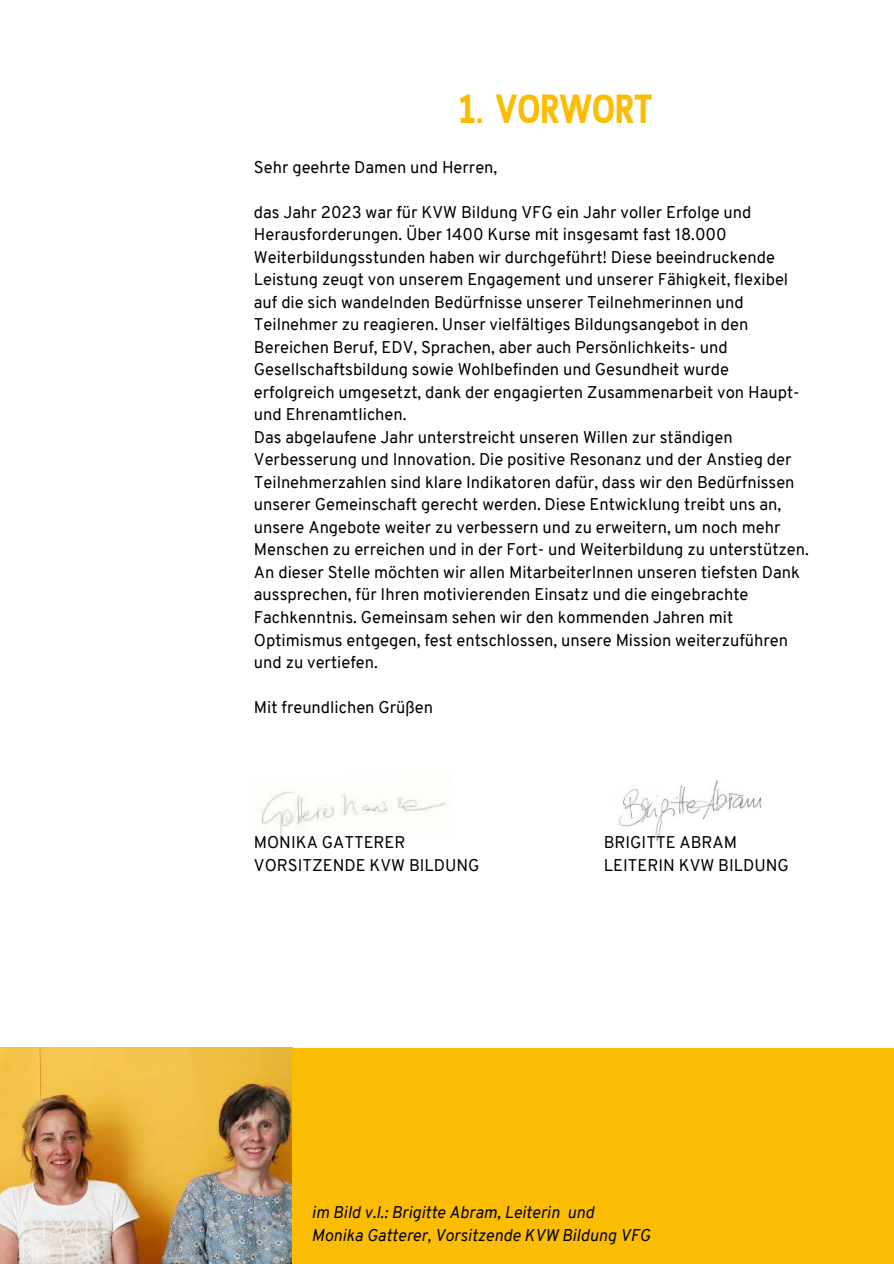
<style>
.page{position:relative;width:894px;height:1264px;background:#fff}
.page>*{position:absolute;margin:0;border:0;box-sizing:border-box;transform-origin:0 0}
.t1{font:700 40.5px "Cloud Cond";color:#fbbd03}
.t2{font:16.5px/22.5px "Overpass";color:#000}
.t3{font:italic 16.5px/22.5px "Overpass";color:#000001}
.t4{font:16.5px "Overpass";color:#000001}
</style>
<div class="page">
<img style="left:0;top:1047px;width:292px;height:216px">
<div style="left:292px;top:1047px;width:601px;height:216px;background:#fbbd03"></div>
<img style="left:618px;top:780px;width:144px;height:61px">
<img style="left:260px;top:789px;width:188px;height:51px">
<h1 class="t1" style="left:457px;top:93px;width:197px">1. VORWORT</h1>
<p class="t2" style="left:254px;top:157px;width:245px">Sehr geehrte Damen und Herren,</p>
<p class="t2" style="left:254px;top:202px;width:556px">das Jahr 2023 war für KVW Bildung VFG ein Jahr voller Erfolge und Herausforderungen. Über 1400 Kurse mit insgesamt fast 18.000<br>Weiterbildungsstunden haben wir durchgeführt! Diese beeindruckende Leistung zeugt von unserem Engagement und unserer Fähigkeit, flexibel auf die sich wandelnden Bedürfnisse unserer Teilnehmerinnen und Teilnehmer zu reagieren. Unser vielfältiges Bildungsangebot in den Bereichen Beruf, EDV, Sprachen, aber auch Persönlichkeits- und Gesellschaftsbildung sowie Wohlbefinden und Gesundheit wurde erfolgreich umgesetzt, dank der engagierten Zusammenarbeit von Haupt&shy;und Ehrenamtlichen.<br>Das abgelaufene Jahr unterstreicht unseren Willen zur ständigen Verbesserung und Innovation. Die positive Resonanz und der Anstieg der Teilnehmerzahlen sind klare Indikatoren dafür, dass wir den Bedürfnissen unserer Gemeinschaft gerecht werden. Diese Entwicklung treibt uns an, unsere Angebote weiter zu verbessern und zu erweitern, um noch mehr Menschen zu erreichen und in der Fort- und Weiterbildung zu unterstützen.<br>An dieser Stelle möchten wir allen MitarbeiterInnen unseren tiefsten Dank aussprechen, für Ihren motivierenden Einsatz und die eingebrachte Fachkenntnis. Gemeinsam sehen wir den kommenden Jahren mit Optimismus entgegen, fest entschlossen, unsere Mission weiterzuführen und zu vertiefen.</p>
<p class="t2" style="left:254px;top:697px;width:180px">Mit freundlichen Grüßen</p>
<p class="t4" style="left:254px;top:835px;width:153px">MONIKA GATTERER</p>
<p class="t4" style="left:603px;top:835px;width:135px">BRIGITTE ABRAM</p>
<p class="t4" style="left:254px;top:858px;width:227px">VORSITZENDE KVW BILDUNG</p>
<p class="t4" style="left:603px;top:858px;width:186px">LEITERIN KVW BILDUNG</p>
<p class="t3" style="left:311px;top:1202px;width:340px">im Bild v.l.: Brigitte Abram, Leiterin und<br>Monika Gatterer, Vorsitzende KVW Bildung VFG</p>
</div>
